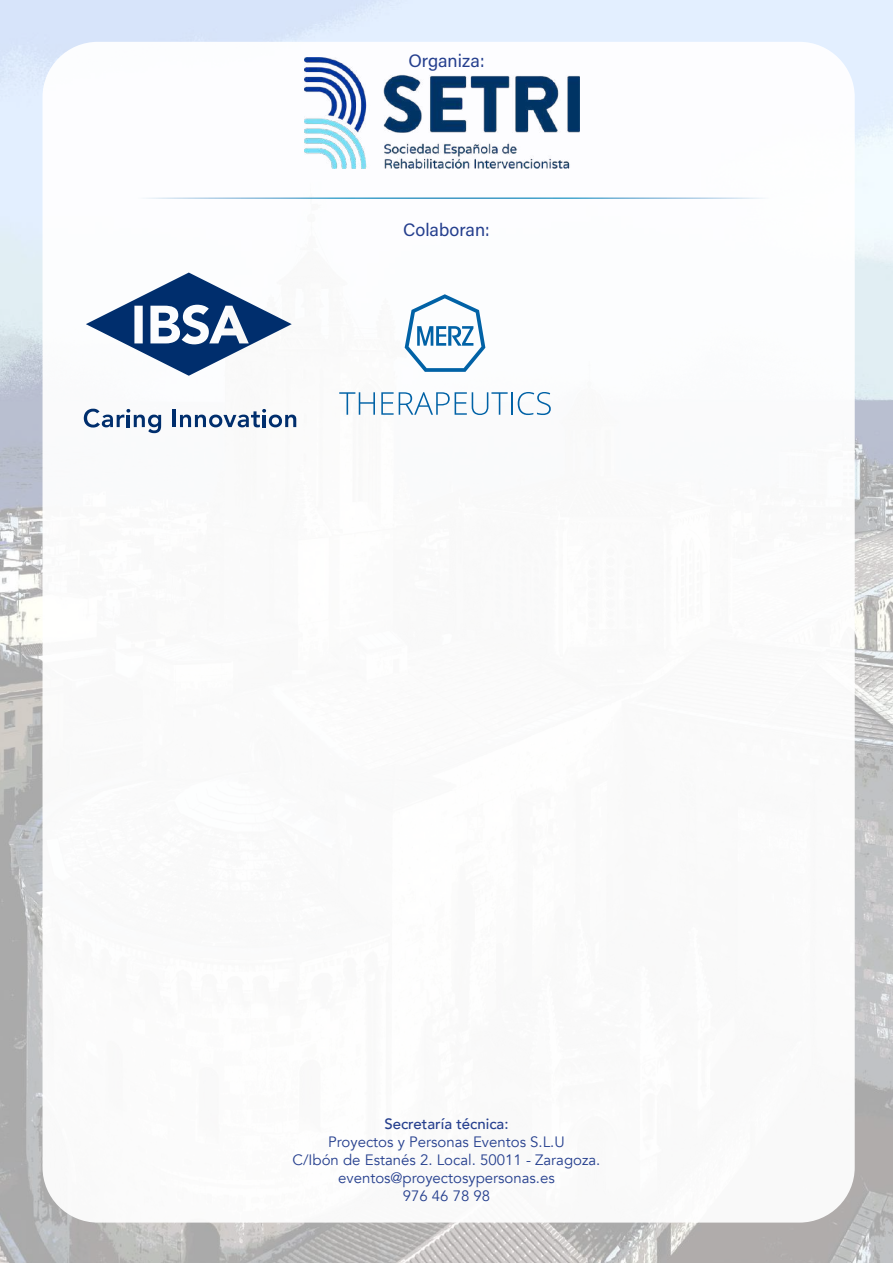
<style>
.page{position:relative;width:893px;height:1263px;background:#fff}
.page>*{position:absolute;margin:0;border:0;box-sizing:border-box;transform-origin:0 0}
.t1{font:18px "Acumin Variable Concept";color:#253f8e}
.t2{font:15px/18px "Avenir";color:#253f8e;text-align:center}
.t3{font:500 15px "Avenir";color:#253f8e}
</style>
<div class="page">
<img style="left:0;top:0;width:893px;height:1263px">
<div style="left:43px;top:42px;width:812px;height:1180px;background:#fff;border-radius:55px"></div>
<img style="left:305px;top:58px;width:275px;height:111px">
<hr style="left:173px;top:409px;width:3px;height:18px;background:#002e6d">
<svg style="left:180px;top:409px;width:116px;height:18px"></svg>
<svg style="left:84px;top:409px;width:77px;height:24px"></svg>
<svg style="left:86px;top:273px;width:206px;height:103px"></svg>
<svg style="left:405px;top:294px;width:80px;height:78px"></svg>
<svg style="left:339px;top:392px;width:36px;height:23px"></svg>
<svg style="left:381px;top:392px;width:131px;height:23px"></svg>
<svg style="left:518px;top:392px;width:33px;height:23px"></svg>
<p class="t1" style="left:408px;top:49px;width:78px">Organiza:</p>
<p class="t1" style="left:403px;top:217px;width:88px">Colaboran:</p>
<p class="t3" style="left:384px;top:1111px;width:126px">Secretaría técnica:</p>
<p class="t2" style="left:292px;top:1133px;width:309px">Proyectos y Personas Eventos S.L.U<br>C/Ibón de Estanés 2. Local. 50011 - Zaragoza. eventos@proyectosypersonas.es<br>976 46 78 98</p>
</div>
